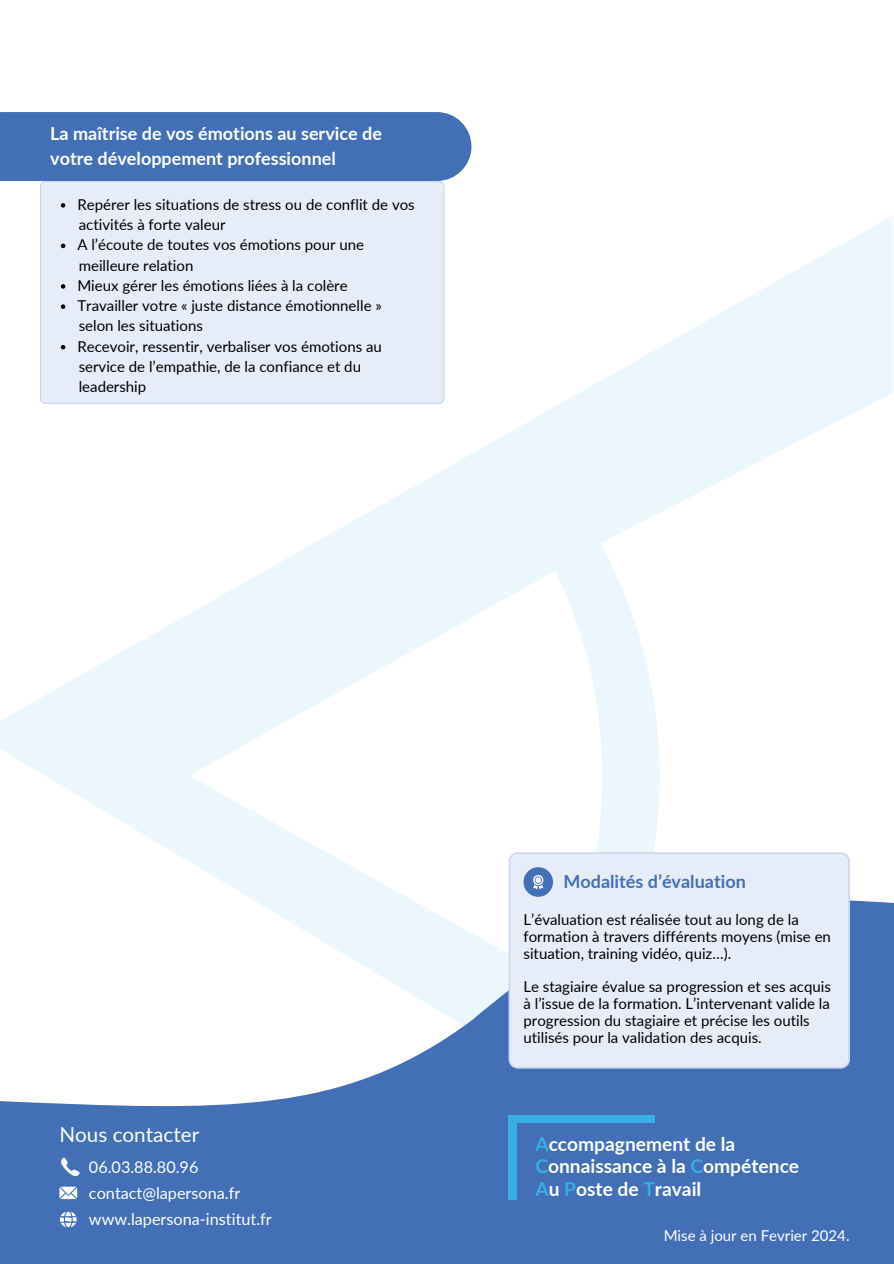
<style>
.page{position:relative;width:894px;height:1264px;background:#fff}
.page>*{position:absolute;margin:0;border:0;box-sizing:border-box;transform-origin:0 0}
.t1{font:20.7px "Lato";color:#fff}
.t2{font:700 19.2px/22.5px "Lato";color:#fefefe}
.t3{font:700 18px/24.8px "Lato";color:#fefefe}
.t4{font:700 18px "Lato";color:#426fb6}
.t5{font:16.2px/25.8px "Lato";color:#fff}
.t6{font:15px/20.2px "Lato";color:#000}
.t7{font:15px "Lato";color:#fff}
.s1{color:#37afe4}
</style>
<div class="page">
<div style="left:0;top:215px;width:892px;height:1048px;background:linear-gradient(to right,#f8fcfe,#f8fcfe)"></div>
<div style="left:40px;top:181px;width:404px;height:223px;background:#e6edf8"></div>
<div style="left:0;top:112px;width:471px;height:69px;background:#426fb6"></div>
<svg style="left:61px;top:203px;width:4px;height:5px"></svg>
<svg style="left:61px;top:244px;width:4px;height:4px"></svg>
<svg style="left:61px;top:284px;width:4px;height:5px"></svg>
<svg style="left:61px;top:304px;width:4px;height:5px"></svg>
<svg style="left:61px;top:345px;width:4px;height:4px"></svg>
<svg style="left:0;top:891px;width:893px;height:372px;fill:#426fb6"></svg>
<svg style="left:59px;top:1186px;width:18px;height:13px"></svg>
<svg style="left:60px;top:1211px;width:17px;height:16px"></svg>
<div style="left:508px;top:1115px;width:8px;height:84px;background:#37afe4"></div>
<div style="left:508px;top:1115px;width:146px;height:7px;background:#37afe4"></div>
<div style="left:507px;top:851px;width:344px;height:218px;background:#e6edf8"></div>
<div style="left:523px;top:867px;width:30px;height:29px;background:#426fb6;border-radius:50%"></div>
<svg style="left:533px;top:874px;width:10px;height:15px"></svg>
<svg style="left:59px;top:1157px;width:21px;height:20px"></svg>
<div style="left:603px;top:1229px;width:268px;height:32px;background:#426fb6"></div>
<p class="t3" style="left:50px;top:120px;width:333px">La maîtrise de vos émotions au service de votre développement professionnel</p>
<p class="t6" style="left:77px;top:194px;width:339px">Repérer les situations de stress ou de conflit de vos activités à forte valeur<br>A l’écoute de toutes vos émotions pour une meilleure relation<br>Mieux gérer les émotions liées à la colère<br>Travailler votre « juste distance émotionnelle » selon les situations<br>Recevoir, ressentir, verbaliser vos émotions au service de l’empathie, de la confiance et du leadership</p>
<h1 class="t1" style="left:59px;top:1121px;width:141px">Nous contacter</h1>
<p class="t5" style="left:89px;top:1154px;width:184px">06.03.88.80.96 contact@lapersona.fr www.lapersona-institut.fr</p>
<p class="t4" style="left:563px;top:870px;width:184px">Modalités d’évaluation</p>
<p class="t6" style="left:523px;top:910px;width:309px;line-height:16.8px">L’évaluation est réalisée tout au long de la formation à travers différents moyens (mise en situation, training vidéo, quiz…).</p>
<p class="t6" style="left:523px;top:978px;width:309px;line-height:16.8px">Le stagiaire évalue sa progression et ses acquis à l’issue de la formation. L’intervenant valide la progression du stagiaire et précise les outils utilisés pour la validation des acquis.</p>
<p class="t2" style="left:535px;top:1131px;width:265px"><span class="s1">A</span>ccompagnement de la<br><span class="s1">C</span>onnaissance à la <span class="s1">C</span>ompétence<br><span class="s1">A</span>u <span class="s1">P</span>oste de <span class="s1">T</span>ravail</p>
<p class="t7" style="left:663px;top:1225px;width:187px">Mise à jour en Fevrier 2024.</p>
</div>
